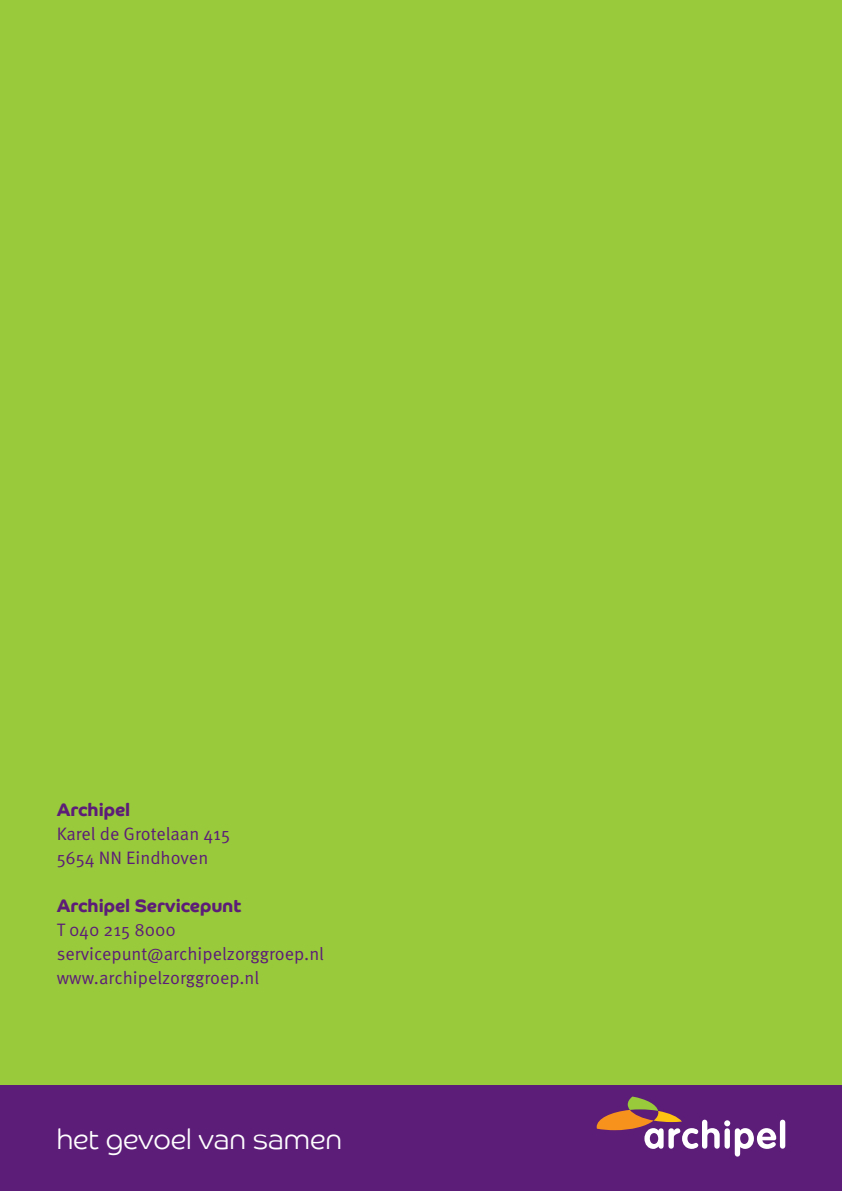
<style>
.page{position:relative;width:842px;height:1191px;background:#fff}
.page>*{position:absolute;margin:0;border:0;box-sizing:border-box;transform-origin:0 0}
.t1{font:300 28.2px "Co Headline";color:#fff}
.t2{font:18px/24px "Meta Pro Norm";color:#5c1d78}
.t3{font:700 18px "Co Headline";color:#5c1d78}
</style>
<div class="page">
<div style="left:0;top:0;width:842px;height:1170px;background:#99ca3b"></div>
<div style="left:0;top:1085px;width:842px;height:106px;background:#5c1d78"></div>
<div style="left:780px;top:1119px;width:5px;height:29px;background:#fff;border-radius:3px"></div>
<svg style="left:597px;top:1096px;width:179px;height:60px"></svg>
<p class="t3" style="left:57px;top:799px;width:75px">Archipel</p>
<p class="t2" style="left:57px;top:821px;width:175px">Karel de Grotelaan 415<br>5654 NN Eindhoven</p>
<p class="t3" style="left:57px;top:895px;width:186px">Archipel Servicepunt</p>
<p class="t2" style="left:57px;top:917px;width:269px">T 040 215 8000 servicepunt@archipelzorggroep.nl www.archipelzorggroep.nl</p>
<h1 class="t1" style="left:57px;top:1122px;width:287px">het gevoel van samen</h1>
</div>
